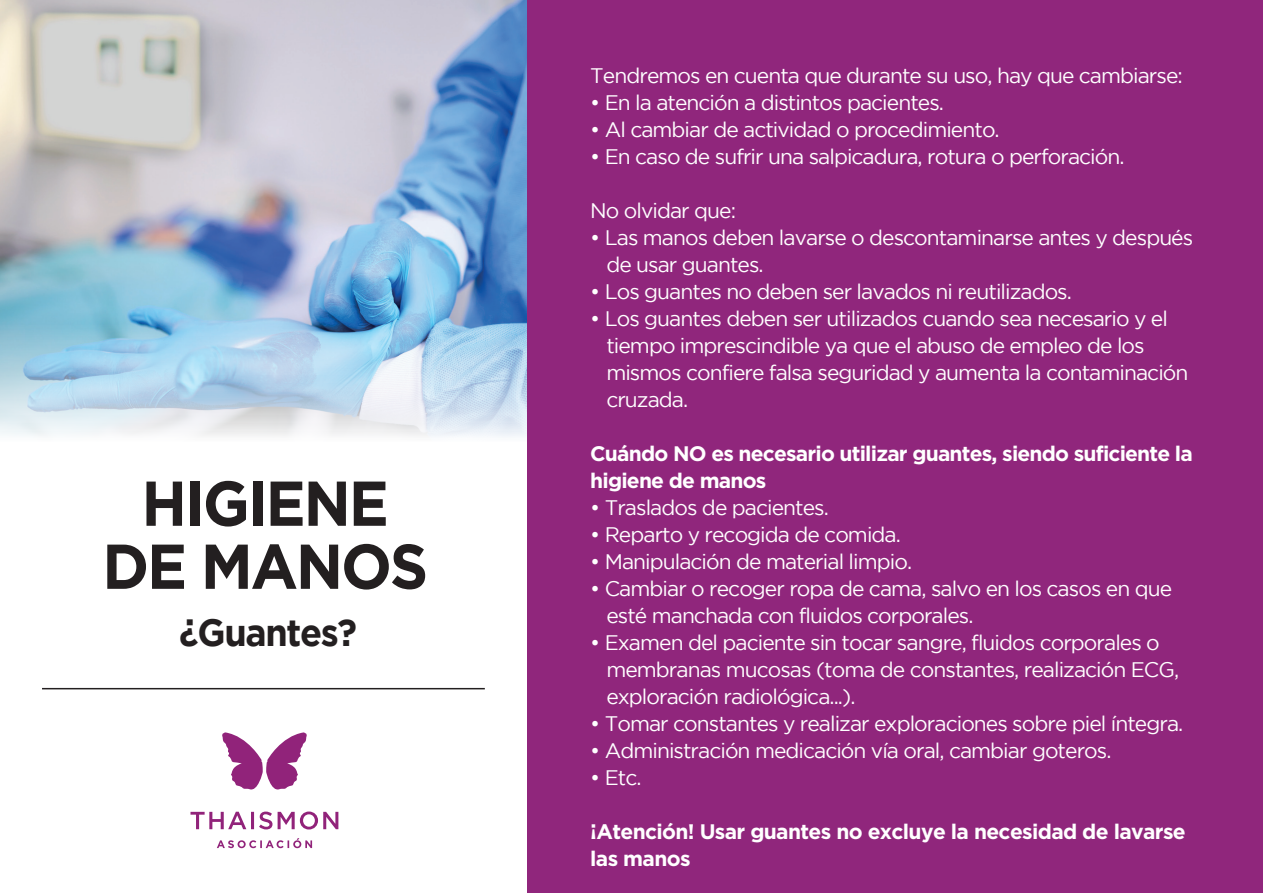
<style>
.page{position:relative;width:1263px;height:893px;background:#fff}
.page>*{position:absolute;margin:0;border:0;box-sizing:border-box;transform-origin:0 0}
.t1{font:700 63.15px/63px "Gotham";letter-spacing:-.035em;color:#231f20;text-align:center;scale:.95 1}
.t2{font:700 37.95px "Gotham";letter-spacing:-.035em;color:#231f20;scale:.95 1}
.t3{font:21px/27px "Gotham";letter-spacing:-.045em;color:#fff}
.t4{font:700 21px/27px "Gotham";letter-spacing:-.04em;color:#fff}
</style>
<div class="page">
<img style="left:0;top:0;width:527px;height:321px">
<svg style="left:0;top:321px;width:527px;height:116px"></svg>
<div style="left:527px;top:0;width:736px;height:893px;background:#90267c"></div>
<svg style="left:222px;top:732px;width:85px;height:58px"></svg>
<svg style="left:190px;top:811px;width:148px;height:18px"></svg>
<svg style="left:217px;top:838px;width:95px;height:10px"></svg>
<hr style="left:42px;top:688px;width:443px;height:1px;background:#231f20">
<h1 class="t1" style="left:102px;top:470px;width:345px">HIGIENE<br>DE MANOS</h1>
<h2 class="t2" style="left:179px;top:610px;width:189px">¿Guantes?</h2>
<p class="t3" style="left:590px;top:62px;width:594px">Tendremos en cuenta que durante su uso, hay que cambiarse:</p>
<p class="t3" style="left:590px;top:89px;width:355px">• En la atención a distintos pacientes.</p>
<p class="t3" style="left:590px;top:116px;width:411px">• Al cambiar de actividad o procedimiento.</p>
<p class="t3" style="left:590px;top:143px;width:536px">• En caso de sufrir una salpicadura, rotura o perforación.</p>
<p class="t3" style="left:590px;top:197px;width:147px">No olvidar que:</p>
<p class="t3" style="left:606px;top:224px;width:588px;text-indent:-16px">• Las manos deben lavarse o descontaminarse antes y después de usar guantes.</p>
<p class="t3" style="left:590px;top:278px;width:483px">• Los guantes no deben ser lavados ni reutilizados.</p>
<p class="t3" style="left:606px;top:305px;width:584px;text-indent:-16px">• Los guantes deben ser utilizados cuando sea necesario y el tiempo imprescindible ya que el abuso de empleo de los mismos confiere falsa seguridad y aumenta la contaminación cruzada.</p>
<p class="t4" style="left:590px;top:440px;width:604px">Cuándo NO es necesario utilizar guantes, siendo suficiente la higiene de manos</p>
<p class="t3" style="left:590px;top:494px;width:240px">• Traslados de pacientes.</p>
<p class="t3" style="left:590px;top:521px;width:312px">• Reparto y recogida de comida.</p>
<p class="t3" style="left:590px;top:548px;width:323px">• Manipulación de material limpio.</p>
<p class="t3" style="left:606px;top:575px;width:567px;text-indent:-16px">• Cambiar o recoger ropa de cama, salvo en los casos en que esté manchada con fluidos corporales.</p>
<p class="t3" style="left:606px;top:629px;width:574px;text-indent:-16px">• Examen del paciente sin tocar sangre, fluidos corporales o membranas mucosas (toma de constantes, realización ECG, exploración radiológica...).</p>
<p class="t3" style="left:590px;top:710px;width:594px">• Tomar constantes y realizar exploraciones sobre piel íntegra.</p>
<p class="t3" style="left:590px;top:737px;width:523px">• Administración medicación vía oral, cambiar goteros.</p>
<p class="t3" style="left:590px;top:764px;width:53px">• Etc.</p>
<p class="t4" style="left:590px;top:818px;width:597px">¡Atención! Usar guantes no excluye la necesidad de lavarse las manos</p>
</div>
